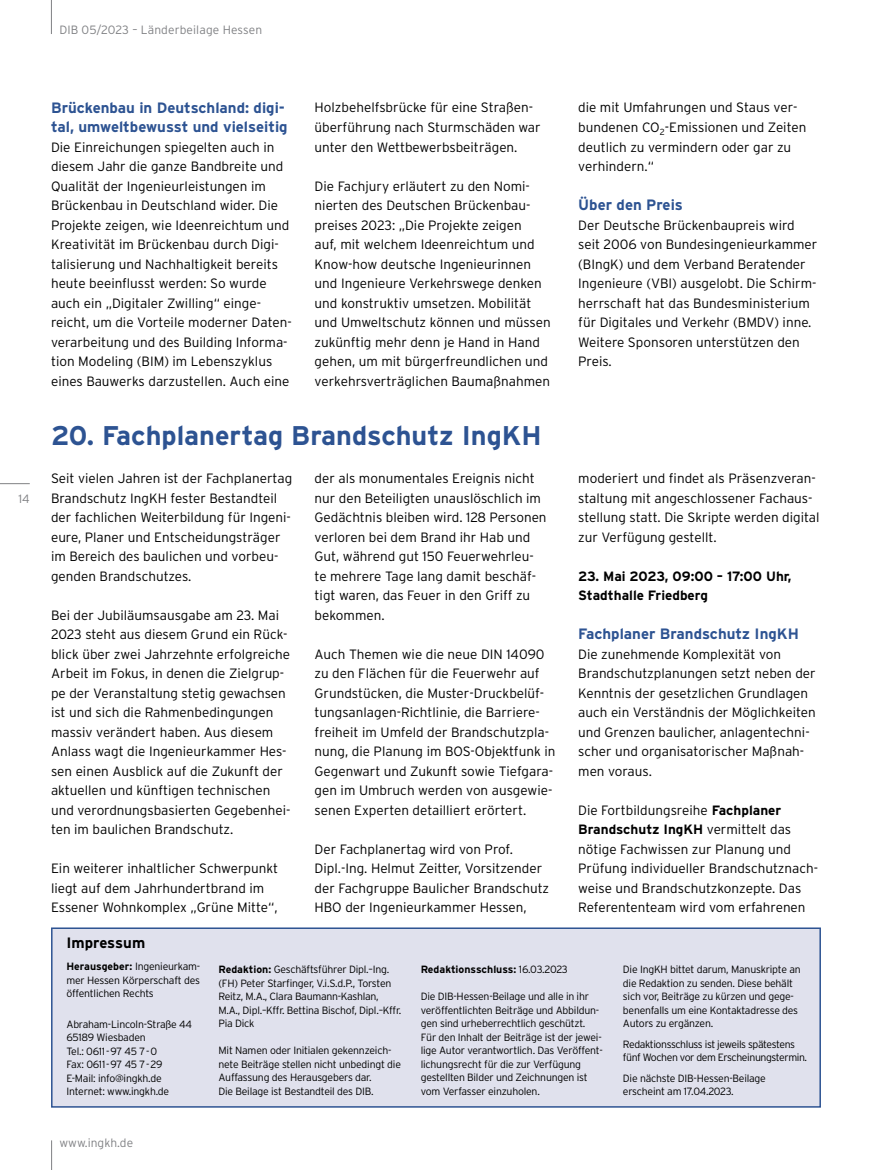
<style>
.page{position:relative;width:872px;height:1170px;background:#fff}
.page>*{position:absolute;margin:0;border:0;box-sizing:border-box;transform-origin:0 0}
.t1{font:700 27px "Interstate";color:#2d5392}
.t2{font:700 15px/19.5px "Interstate";color:#2d5392}
.t3{font:700 15px "Interstate";color:#000}
.t4{font:300 13.5px/19.5px "Interstate";color:#000}
.t5{font:700 13.5px/19.5px "Interstate";color:#000}
.t6{font:300 12px "Interstate";letter-spacing:.01em;color:#808184}
.t7{font:300 10.5px/13.5px "Interstate";letter-spacing:-.02em;color:#000}
.t8{font:300 10.5px/13.5px "Interstate";letter-spacing:-.04em;color:#000}
.t9{font:700 10.5px "Interstate";color:#000}
.s1{font-weight:700}
.s2{font-weight:300}
</style>
<div class="page">
<hr style="left:0;top:483px;width:30px;height:1px;background:#808184">
<svg style="left:51px;top:1140px;width:1px;height:29px"></svg>
<hr style="left:51px;top:0;width:1px;height:34px;background:#808184">
<div style="left:51px;top:927px;width:770px;height:180px;background:#e0e1ed;border:2px solid #2d5392"></div>
<p class="t6" style="left:59px;top:23px;width:204px">DIB 05/2023 – Länderbeilage Hessen</p>
<p class="t6" style="left:19px;top:492px;width:13px">14</p>
<p class="t2" style="left:51px;top:97px;width:238px">Brückenbau in Deutschland: digi&shy;tal, umweltbewusst und vielseitig</p>
<p class="t4" style="left:51px;top:137px;width:242px">Die Einreichungen spiegelten auch in diesem Jahr die ganze Bandbreite und Qualität der Ingenieurleistungen im Brückenbau in Deutschland wider. Die Projekte zeigen, wie Ideenreichtum und Kreativität im Brückenbau durch Digi&shy;talisierung und Nachhaltigkeit bereits heute beeinflusst werden: So wurde auch ein „Digitaler Zwilling“ einge&shy;reicht, um die Vorteile moderner Daten&shy;verarbeitung und des Building Informa&shy;tion Modeling (BIM) im Lebenszyklus eines Bauwerks darzustellen. Auch eine</p>
<p class="t4" style="left:315px;top:98px;width:228px">Holzbehelfsbrücke für eine Straßen&shy;überführung nach Sturmschäden war unter den Wettbewerbsbeiträgen.</p>
<p class="t4" style="left:315px;top:176px;width:238px">Die Fachjury erläutert zu den Nomi&shy;nierten des Deutschen Brückenbau&shy;preises 2023: „Die Projekte zeigen<br>auf, mit welchem Ideenreichtum und Know-how deutsche Ingenieurinnen und Ingenieure Verkehrswege denken und konstruktiv umsetzen. Mobilität und Umweltschutz können und müssen zukünftig mehr denn je Hand in Hand gehen, um mit bürgerfreundlichen und verkehrsverträglichen Baumaßnahmen</p>
<h1 class="t1" style="left:51px;top:420px;width:492px">20. Fachplanertag Brandschutz IngKH</h1>
<p class="t4" style="left:51px;top:468px;width:243px">Seit vielen Jahren ist der Fachplanertag Brandschutz IngKH fester Bestandteil der fachlichen Weiterbildung für Ingeni&shy;eure, Planer und Entscheidungsträger im Bereich des baulichen und vorbeu&shy;genden Brandschutzes.</p>
<p class="t4" style="left:51px;top:605px;width:241px">Bei der Jubiläumsausgabe am 23. Mai 2023 steht aus diesem Grund ein Rück&shy;blick über zwei Jahrzehnte erfolgreiche Arbeit im Fokus, in denen die Zielgrup&shy;pe der Veranstaltung stetig gewachsen ist und sich die Rahmenbedingungen massiv verändert haben. Aus diesem Anlass wagt die Ingenieurkammer Hes&shy;sen einen Ausblick auf die Zukunft der aktuellen und künftigen technischen und verordnungsbasierten Gegebenhei&shy;ten im baulichen Brandschutz.</p>
<p class="t4" style="left:51px;top:858px;width:228px">Ein weiterer inhaltlicher Schwerpunkt liegt auf dem Jahrhundertbrand im<br>Essener Wohnkomplex „Grüne Mitte“,</p>
<p class="t4" style="left:315px;top:468px;width:233px">der als monumentales Ereignis nicht nur den Beteiligten unauslöschlich im Gedächtnis bleiben wird. 128 Personen verloren bei dem Brand ihr Hab und Gut, während gut 150 Feuerwehrleu&shy;te mehrere Tage lang damit beschäf&shy;tigt waren, das Feuer in den Griff zu bekommen.</p>
<p class="t4" style="left:315px;top:644px;width:242px">Auch Themen wie die neue DIN 14090 zu den Flächen für die Feuerwehr auf Grundstücken, die Muster-Druckbelüf&shy;tungsanlagen-Richtlinie, die Barriere&shy;freiheit im Umfeld der Brandschutzpla&shy;nung, die Planung im BOS-Objektfunk in Gegenwart und Zukunft sowie Tiefgara&shy;gen im Umbruch werden von ausgewie&shy;senen Experten detailliert erörtert.</p>
<p class="t4" style="left:315px;top:839px;width:236px">Der Fachplanertag wird von Prof.<br>Dipl.-Ing. Helmut Zeitter, Vorsitzender der Fachgruppe Baulicher Brandschutz HBO der Ingenieurkammer Hessen,</p>
<p class="t4" style="left:578px;top:98px;width:230px">die mit Umfahrungen und Staus ver&shy;bundenen CO<sub>2</sub>-Emissionen und Zeiten deutlich zu vermindern oder gar zu verhindern.“</p>
<p class="t2" style="left:578px;top:195px;width:106px">Über den Preis</p>
<p class="t4" style="left:578px;top:215px;width:241px">Der Deutsche Brückenbaupreis wird seit 2006 von Bundesingenieurkammer (BIngK) und dem Verband Beratender Ingenieure (VBI) ausgelobt. Die Schirm&shy;herrschaft hat das Bundesministerium für Digitales und Verkehr (BMDV) inne.<br>Weitere Sponsoren unterstützen den Preis.</p>
<p class="t4" style="left:578px;top:468px;width:243px">moderiert und findet als Präsenzveran&shy;staltung mit angeschlossener Fachaus&shy;stellung statt. Die Skripte werden digital zur Verfügung gestellt.</p>
<p class="t5" style="left:578px;top:566px;width:215px">23. Mai 2023, 09:00 – 17:00 Uhr,<br>Stadthalle Friedberg</p>
<p class="t2" style="left:578px;top:624px;width:222px">Fachplaner Brandschutz IngKH</p>
<p class="t4" style="left:578px;top:644px;width:239px">Die zunehmende Komplexität von Brandschutzplanungen setzt neben der Kenntnis der gesetzlichen Grundlagen auch ein Verständnis der Möglichkeiten und Grenzen baulicher, anlagentechni&shy;scher und organisatorischer Maßnah&shy;men voraus.</p>
<p class="t4" style="left:578px;top:800px;width:241px">Die Fortbildungsreihe <span class="s1">Fachplaner Brandschutz IngKH</span> vermittelt das nötige Fachwissen zur Planung und Prüfung individueller Brandschutznach&shy;weise und Brandschutzkonzepte. Das Referententeam wird vom erfahrenen</p>
<p class="t3" style="left:66px;top:934px;width:80px">Impressum</p>
<p class="t7" style="left:66px;top:959px;width:135px;text-align:justify"><span class="s1">Herausgeber:</span> Ingenieurkam&shy;mer Hessen Körperschaft des öffentlichen Rechts</p>
<p class="t7" style="left:66px;top:1017px;width:127px">Abraham-Lincoln-Straße 44<br>65189 Wiesbaden<br>Tel.: 0611-97 45 7-0<br>Fax: 0611-97 45 7-29<br>E-Mail: info@ingkh.de<br>Internet: www.ingkh.de</p>
<p class="t6" style="left:60px;top:1135px;width:75px">www.ingkh.de</p>
<p class="t7" style="left:218px;top:962px;width:184px"><span class="s1">Redaktion:</span> Geschäftsführer Dipl.–Ing. (FH) Peter Starfinger, V.i.S.d.P., Torsten Reitz, M.A., Clara Baumann-Kashlan, M.A., Dipl.–Kffr. Bettina Bischof, Dipl.–Kffr.<br>Pia Dick</p>
<p class="t7" style="left:218px;top:1043px;width:184px">Mit Namen oder Initialen gekennzeich&shy;nete Beiträge stellen nicht unbedingt die Auffassung des Herausgebers dar.<br>Die Beilage ist Bestandteil des DIB.</p>
<p class="t9" style="left:421px;top:963px;width:149px">Redaktionsschluss: <span class="s2">16.03.2023</span></p>
<p class="t7" style="left:421px;top:989px;width:182px">Die DIB-Hessen-Beilage und alle in ihr veröffentlichten Beiträge und Abbildun&shy;gen sind urheberrechtlich geschützt.<br>Für den Inhalt der Beiträge ist der jewei&shy;lige Autor verantwortlich. Das Veröffent&shy;lichungsrecht für die zur Verfügung gestellten Bilder und Zeichnungen ist vom Verfasser einzuholen.</p>
<p class="t7" style="left:623px;top:962px;width:179px">Die IngKH bittet darum, Manuskripte an die Redaktion zu senden. Diese behält sich vor, Beiträge zu kürzen und gege&shy;benenfalls um eine Kontaktadresse des Autors zu ergänzen.</p>
<p class="t8" style="left:623px;top:1037px;width:186px">Redaktionsschluss ist jeweils spätestens fünf Wochen vor dem Erscheinungstermin.</p>
<p class="t7" style="left:623px;top:1070px;width:144px">Die nächste DIB-Hessen-Beilage erscheint am 17.04.2023.</p>
</div>
